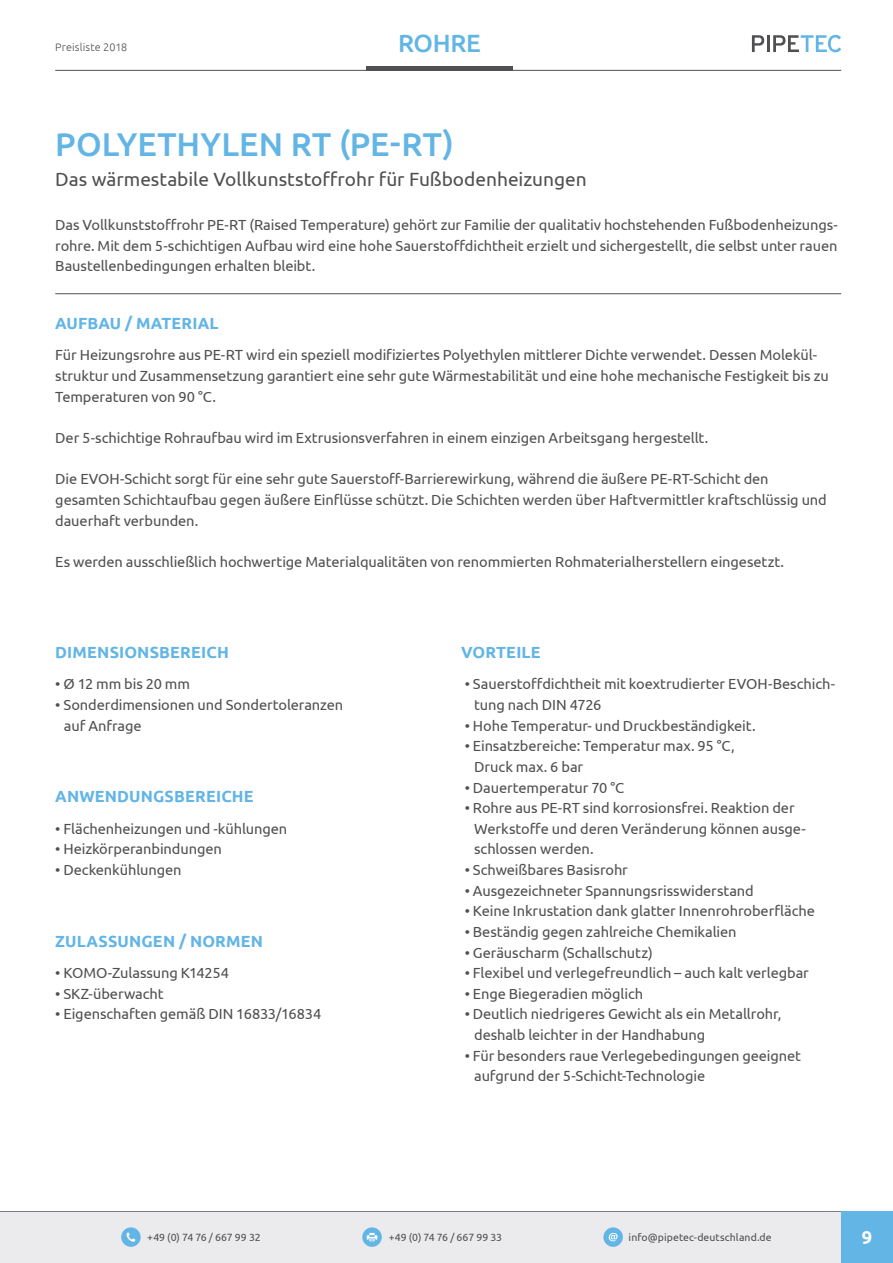
<style>
.page{position:relative;width:893px;height:1263px;background:#fff}
.page>*{position:absolute;margin:0;border:0;box-sizing:border-box;transform-origin:0 0}
.t1{font:500 33px "Ubuntu";letter-spacing:.005em;color:#62b5e5}
.t2{font:500 25.05px "Ubuntu";letter-spacing:-.015em;color:#62b5e5}
.t3{font:19.2px "Ubuntu";color:#505052}
.t4{font:700 18.3px "Ubuntu";color:#fff}
.t5{font:700 16.2px "Ubuntu";letter-spacing:.01em;color:#62b5e5}
.t6{font:14.7px/20.5px "Ubuntu";letter-spacing:-.005em;color:#505052}
.t7{font:300 10.8px "Ubuntu";letter-spacing:.015em;color:#505052}
.t8{font:10.5px "Ubuntu";letter-spacing:.005em;color:#505052}
</style>
<div class="page">
<div style="left:0;top:1211px;width:893px;height:52px;background:#ebebed"></div>
<hr style="left:0;top:1211px;width:893px;height:1px;background:#7b7d80">
<div style="left:121px;top:1227px;width:20px;height:20px;background:#62b5e5;border-radius:50%"></div>
<svg style="left:127px;top:1232px;width:8px;height:10px"></svg>
<svg style="left:362px;top:1227px;width:20px;height:20px"></svg>
<svg style="left:367px;top:1233px;width:10px;height:8px"></svg>
<div style="left:603px;top:1227px;width:20px;height:20px;background:#62b5e5;border-radius:50%"></div>
<svg style="left:608px;top:1233px;width:10px;height:8px"></svg>
<div style="left:841px;top:1211px;width:52px;height:52px;background:#62b5e5"></div>
<svg style="left:773px;top:35px;width:68px;height:17px"></svg>
<svg style="left:752px;top:35px;width:12px;height:17px"></svg>
<hr style="left:767px;top:35px;width:3px;height:17px;background:#505052">
<hr style="left:55px;top:70px;width:786px;height:1px;background:#505052">
<hr style="left:366px;top:66px;width:147px;height:4px;background:#505052">
<hr style="left:55px;top:293px;width:786px;height:1px;background:#505052">
<p class="t7" style="left:55px;top:40px;width:74px">Preisliste 2018</p>
<h2 class="t2" style="left:398px;top:28px;width:84px">ROHRE</h2>
<h1 class="t1" style="left:55px;top:124px;width:400px">POLYETHYLEN RT (PE-RT)</h1>
<h3 class="t3" style="left:55px;top:168px;width:533px">Das wärmestabile Vollkunststoffrohr für Fußbodenheizungen</h3>
<p class="t6" style="left:55px;top:214px;width:784px;text-align:justify">Das Vollkunststoffrohr PE-RT (Raised Temperature) gehört zur Familie der qualitativ hochstehenden Fußbodenheizungs&shy;rohre. Mit dem 5-schichtigen Aufbau wird eine hohe Sauerstoffdichtheit erzielt und sichergestellt, die selbst unter rauen Baustellenbedingungen erhalten bleibt.</p>
<p class="t5" style="left:55px;top:314px;width:165px">AUFBAU / MATERIAL</p>
<p class="t6" style="left:55px;top:344px;width:775px">Für Heizungsrohre aus PE-RT wird ein speziell modifiziertes Polyethylen mittlerer Dichte verwendet. Dessen Molekül&shy;struktur und Zusammensetzung garantiert eine sehr gute Wärmestabilität und eine hohe mechanische Festigkeit bis zu<br>Temperaturen von 90 °C.</p>
<p class="t6" style="left:55px;top:427px;width:655px">Der 5-schichtige Rohraufbau wird im Extrusionsverfahren in einem einzigen Arbeitsgang hergestellt.</p>
<p class="t6" style="left:55px;top:468px;width:773px">Die EVOH-Schicht sorgt für eine sehr gute Sauerstoff-Barrierewirkung, während die äußere PE-RT-Schicht den gesamten Schichtaufbau gegen äußere Einflüsse schützt. Die Schichten werden über Haftvermittler kraftschlüssig und dauerhaft verbunden.</p>
<p class="t6" style="left:55px;top:551px;width:730px">Es werden ausschließlich hochwertige Materialqualitäten von renommierten Rohmaterialherstellern eingesetzt.</p>
<p class="t5" style="left:55px;top:643px;width:175px">DIMENSIONSBEREICH</p>
<p class="t6" style="left:55px;top:673px;width:136px">• Ø 12 mm bis 20 mm</p>
<p class="t6" style="left:64px;top:694px;width:281px;text-indent:-9px">• Sonderdimensionen und Sondertoleranzen auf Anfrage</p>
<p class="t5" style="left:55px;top:787px;width:200px">ANWENDUNGSBEREICHE</p>
<p class="t6" style="left:55px;top:818px;width:233px">• Flächenheizungen und -kühlungen</p>
<p class="t6" style="left:55px;top:838px;width:168px">• Heizkörperanbindungen</p>
<p class="t6" style="left:55px;top:859px;width:128px">• Deckenkühlungen</p>
<p class="t5" style="left:55px;top:931px;width:209px">ZULASSUNGEN / NORMEN</p>
<p class="t6" style="left:55px;top:962px;width:175px">• KOMO-Zulassung K14254</p>
<p class="t6" style="left:55px;top:983px;width:110px">• SKZ-überwacht</p>
<p class="t6" style="left:55px;top:1003px;width:268px">• Eigenschaften gemäß DIN 16833/16834</p>
<p class="t5" style="left:461px;top:643px;width:81px">VORTEILE</p>
<p class="t6" style="left:474px;top:673px;width:362px;text-indent:-9px">• Sauerstoffdichtheit mit koextrudierter EVOH-Beschich&shy;tung nach DIN 4726</p>
<p class="t6" style="left:465px;top:715px;width:293px">• Hohe Temperatur- und Druckbeständigkeit.</p>
<p class="t6" style="left:474px;top:735px;width:262px;text-indent:-9px">• Einsatzbereiche: Temperatur max. 95 °C,<br>Druck max. 6 bar</p>
<p class="t6" style="left:465px;top:776px;width:161px">• Dauertemperatur 70 °C</p>
<p class="t6" style="left:474px;top:797px;width:333px;text-indent:-9px">• Rohre aus PE-RT sind korrosionsfrei. Reaktion der<br>Werkstoffe und deren Veränderung können ausge&shy;schlossen werden.</p>
<p class="t6" style="left:465px;top:859px;width:165px">• Schweißbares Basisrohr</p>
<p class="t6" style="left:465px;top:880px;width:291px">• Ausgezeichneter Spannungsrisswiderstand</p>
<p class="t6" style="left:465px;top:900px;width:352px">• Keine Inkrustation dank glatter Innenrohroberfläche</p>
<p class="t6" style="left:465px;top:921px;width:273px">• Beständig gegen zahlreiche Chemikalien</p>
<p class="t6" style="left:465px;top:941px;width:190px">• Geräuscharm (Schallschutz)</p>
<p class="t6" style="left:465px;top:962px;width:346px">• Flexibel und verlegefreundlich – auch kalt verlegbar</p>
<p class="t6" style="left:465px;top:983px;width:180px">• Enge Biegeradien möglich</p>
<p class="t6" style="left:474px;top:1003px;width:309px;text-indent:-9px">• Deutlich niedrigeres Gewicht als ein Metallrohr, deshalb leichter in der Handhabung</p>
<p class="t6" style="left:474px;top:1045px;width:328px;text-indent:-9px">• Für besonders raue Verlegebedingungen geeignet aufgrund der 5-Schicht-Technologie</p>
<p class="t8" style="left:147px;top:1231px;width:115px">+49 (0) 74 76 / 667 99 32</p>
<p class="t8" style="left:389px;top:1231px;width:115px">+49 (0) 74 76 / 667 99 33</p>
<p class="t8" style="left:629px;top:1231px;width:145px">info@pipetec-deutschland.de</p>
<p class="t4" style="left:862px;top:1226px;width:12px">9</p>
</div>
